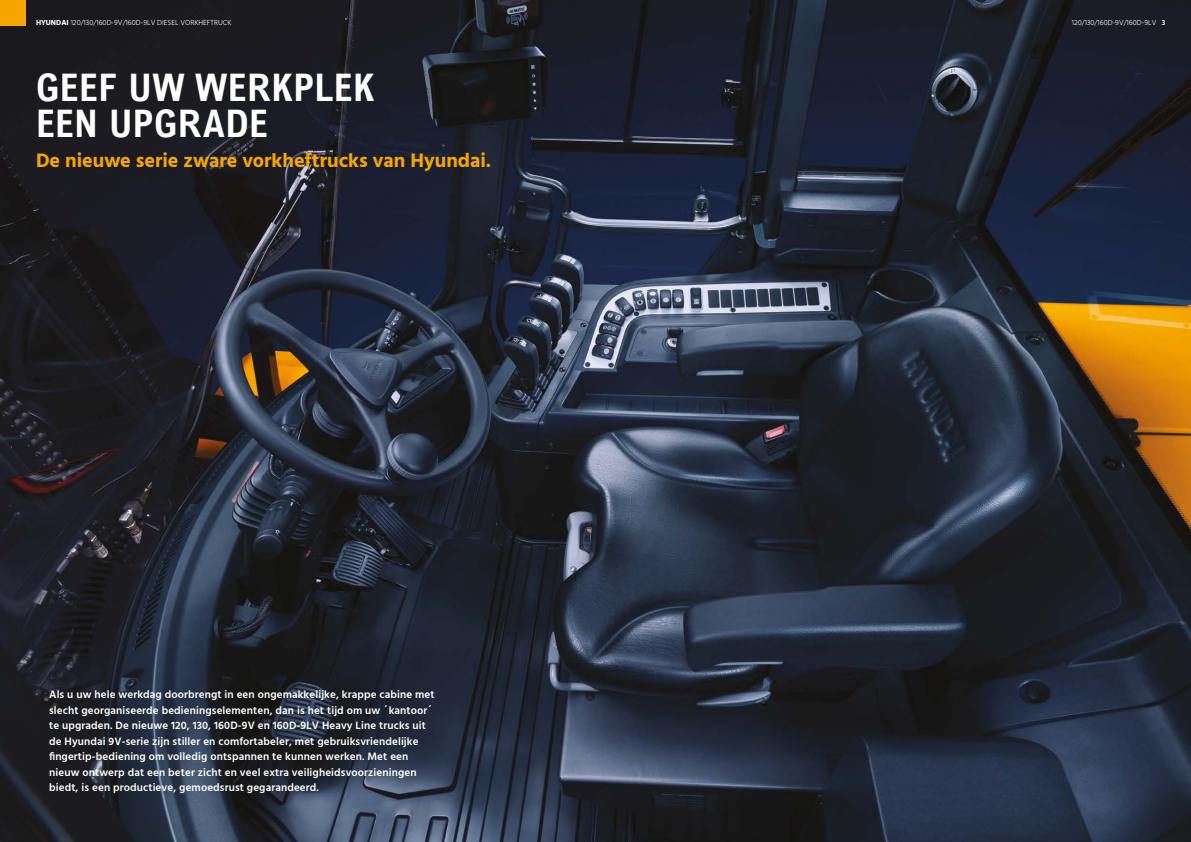
<style>
.page{position:relative;width:1191px;height:842px;background:#fff}
.page>*{position:absolute;margin:0;border:0;box-sizing:border-box;transform-origin:0 0}
.t1{font:700 condensed 38px/36px "Arial";letter-spacing:.01em;color:#fff}
.t2{font:700 20px "Hind";color:#f7a600}
.t3{font:600 11px/15.5px "Hind";letter-spacing:.01em;color:#fff}
.t4{font:300 7.5px "Hind";color:#fff}
.s1{font-weight:700}
.s2{font-weight:600}
</style>
<div class="page">
<img style="left:0;top:0;width:1191px;height:842px">
<div style="left:0;top:0;width:26px;height:26px;background:#f7a600"></div>
<p class="t4" style="left:36px;top:17px;width:197px"><span class="s1">HYUNDAI</span> 120/130/160D-9V/160D-9LV DIESEL VORKHEFTRUCK</p>
<h1 class="t1" style="left:36px;top:70px;width:340px">GEEF UW WERKPLEK<br>EEN UPGRADE</h1>
<h2 class="t2" style="left:36px;top:149px;width:456px">De nieuwe serie zware vorkheftrucks van Hyundai.</h2>
<p class="t3" style="left:49px;top:688px;width:387px">Als u uw hele werkdag doorbrengt in een ongemakkelijke, krappe cabine met slecht georganiseerde bedieningselementen, dan is het tijd om uw ´kantoor´ te upgraden. De nieuwe 120, 130, 160D-9V en 160D-9LV Heavy Line trucks uit de Hyundai 9V-serie zijn stiller en comfortabeler, met gebruiksvriendelijke fingertip-bediening om volledig ontspannen te kunnen werken. Met een nieuw ontwerp dat een beter zicht en veel extra veiligheidsvoorzieningen biedt, is een productieve, gemoedsrust gegarandeerd.</p>
<p class="t4" style="left:1071px;top:17px;width:95px">120/130/160D-9V/160D-9LV <span class="s2">3</span></p>
</div>
